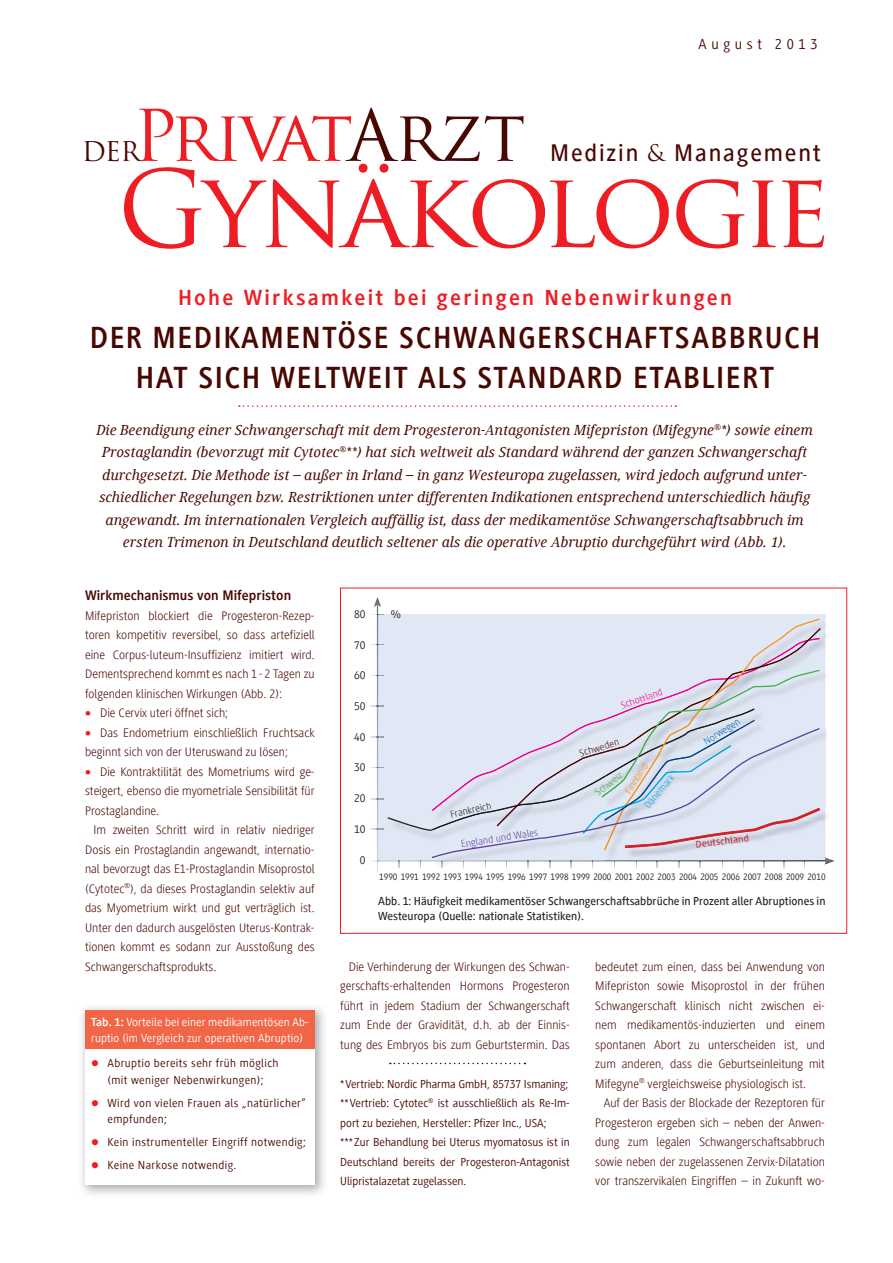
<style>
.page{position:relative;width:893px;height:1263px;background:#fff}
.page>*{position:absolute;margin:0;border:0;box-sizing:border-box;transform-origin:0 0}
.t1{font:103.95px "Trajan Pro";letter-spacing:-.04em;color:#ee1d23}
.t2{font:69.3px "Trajan Pro";letter-spacing:-.04em;color:#ee1d23}
.t3{font:700 31.5px/40.5px "Generis Sans Com";letter-spacing:.05em;color:#480700;text-align:center;scale:.94 1}
.t4{font:26.4px "Trajan Pro";color:#480700}
.t5{font:500 24.75px "Generis Sans Com";letter-spacing:.075em;color:#480700}
.t6{font:700 22.5px "Generis Sans Com";letter-spacing:.1em;color:#ee1d23}
.t7{font:italic 500 15px/22.5px "Generis Serif Com";color:#480700;text-align:center}
.t8{font:15px "Generis Sans Com";letter-spacing:.31em;color:#480700}
.t9{font:700 14.25px "Generis Sans Com";color:#480700}
.t10{font:300 12.75px/19.5px "Generis Sans Com";color:#480700;text-align:justify}
.t11{font:12px/19.5px "Generis Sans Com";color:#480700}
.t12{font:12px/16.5px "Generis Simple Com";letter-spacing:.03em;color:#480700;text-align:center}
.t13{font:500 12px/15px "Generis Sans Com";color:#231f20}
.t14{font:12px/16.5px "Generis Sans Com";letter-spacing:.01em;color:#fff}
.t15{font:11.7px "Generis Simple Com";color:#231f20}
.t16{font:300 10.5px "Generis Simple Com";color:#0165b2}
.t17{font:300 10.5px "Generis Simple Com";color:#00a4e1}
.t18{font:300 10.5px "Generis Simple Com";color:#f7931d}
.t19{font:300 10.5px "Generis Simple Com";color:#3fac48}
.t20{font:300 10.35px "Generis Simple Com";color:#583f99}
.t21{font:300 10.35px "Generis Simple Com";color:#ed028c}
.t22{font:300 10.35px "Generis Simple Com";color:#1b181e}
.t23{font:500 10.35px "Generis Simple Com";color:#cb2128}
.t24{font:300 10.35px "Generis Simple Com";color:#480700}
.t25{font:9.75px "Generis Simple Com";color:#231f20}
.s1{color:#480700}
.s2{font-family:"Trajan Pro";font-weight:400;font-size:22.35px}
.s3{color:#ee1d23}
.s4{font-weight:700}
.s5{color:#583f98}
.s6{color:#3eab48}
.s7{color:#3eab47}
.s8{color:#3eaa47}
.s9{color:#00a5e2}
.s10{color:#00a2df}
.s11{color:#0164af}
.s12{color:#c41f25}
.s13{color:#c31f24}
.s14{color:#c21f24}
.s15{color:#c52025}
</style>
<div class="page">
<svg style="left:239px;top:405px;width:437px;height:2px"></svg>
<div style="left:377px;top:614px;width:448px;height:247px;background:#e1e8f5"></div>
<img style="left:377px;top:615px;width:1px;height:55px">
<svg style="left:374px;top:597px;width:7px;height:10px"></svg>
<svg style="left:371px;top:644px;width:13px;height:1px"></svg>
<svg style="left:371px;top:614px;width:13px;height:1px"></svg>
<img style="left:820px;top:624px;width:5px;height:5px">
<img style="left:825px;top:629px;width:2px;height:10px">
<img style="left:821px;top:635px;width:4px;height:4px">
<svg style="left:743px;top:619px;width:77px;height:51px"></svg>
<svg style="left:390px;top:1063px;width:135px;height:1px"></svg>
<div style="left:85px;top:1010px;width:230px;height:39px;background:#f26648"></div>
<svg style="left:370px;top:670px;width:465px;height:198px"></svg>
<p class="t8" style="left:698px;top:38px;width:120px">August 2013</p>
<h2 class="t2" style="left:133px;top:96px;width:394px">Privat<span class="s1">Arzt</span></h2>
<h3 class="t4" style="left:82px;top:136px;width:60px">DER</h3>
<h3 class="t5" style="left:550px;top:143px;width:272px">Medizin <span class="s2">&amp;</span> Management</h3>
<h1 class="t1" style="left:117px;top:150px;width:715px">Gynäkologie</h1>
<h3 class="t6" style="left:178px;top:288px;width:555px">Hohe Wirksamkeit bei geringen Nebenwirkungen</h3>
<h3 class="t3" style="left:90px;top:320px;width:778px">DER MEDIKAMENTÖSE SCHWANGERSCHAFTSABBRUCH<br>HAT SICH WELTWEIT ALS STANDARD ETABLIERT</h3>
<p class="t7" style="left:97px;top:420px;width:718px">Die Beendigung einer Schwangerschaft mit dem Progesteron-Antagonisten Mifepriston (Mifegyne<sup>®</sup>*) sowie einem Prostaglandin (bevorzugt mit Cytotec<sup>®</sup>**) hat sich weltweit als Standard während der ganzen Schwangerschaft durchgesetzt. Die Methode ist – außer in Irland – in ganz Westeuropa zugelassen, wird jedoch aufgrund unter&shy;schiedlicher Regelungen bzw. Restriktionen unter differenten Indikationen entsprechend unterschiedlich häufig angewandt. Im internationalen Vergleich auffällig ist, dass der medikamentöse Schwangerschaftsabbruch im ersten Trimenon in Deutschland deutlich seltener als die operative Abruptio durchgeführt wird (Abb. 1).</p>
<p class="t9" style="left:85px;top:590px;width:208px">Wirkmechanismus von Mifepriston</p>
<p class="t10" style="left:85px;top:607px;width:231px">Mifepriston blockiert die Progesteron-Rezep&shy;toren kompetitiv reversibel, so dass artefiziell eine Corpus-luteum-Insuffizienz imitiert wird.<br>Dementsprechend kommt es nach 1 - 2 Tagen zu folgenden klinischen Wirkungen (Abb. 2):</p>
<p class="t10" style="left:85px;top:704px;width:145px"><span class="s3">•</span> Die Cervix uteri öffnet sich;</p>
<p class="t10" style="left:85px;top:724px;width:231px"><span class="s3">•</span> Das Endometrium einschließlich Fruchtsack beginnt sich von der Uteruswand zu lösen;</p>
<p class="t10" style="left:85px;top:763px;width:231px"><span class="s3">•</span> Die Kontraktilität des Mometriums wird ge&shy;steigert, ebenso die myometriale Sensibilität für Prostaglandine.</p>
<p class="t10" style="left:85px;top:821px;width:231px;text-indent:9px">Im zweiten Schritt wird in relativ niedriger Dosis ein Prostaglandin angewandt, internatio&shy;nal bevorzugt das E1-Prostaglandin Misoprostol (Cytotec<sup>®</sup>), da dieses Prostaglandin selektiv auf das Myometrium wirkt und gut verträglich ist.<br>Unter den dadurch ausgelösten Uterus-Kontrak&shy;tionen kommt es sodann zur Ausstoßung des Schwangerschaftsprodukts.</p>
<p class="t14" style="left:91px;top:1015px;width:219px"><span class="s4">Tab. 1:</span> Vorteile bei einer medikamentösen Ab&shy;ruptio (im Vergleich zur operativen Abruptio)</p>
<p class="t12" style="left:91px;top:1056px;width:189px"><span class="s3">●</span> Abruptio bereits sehr früh möglich (mit weniger Nebenwirkungen);</p>
<p class="t12" style="left:108px;top:1096px;width:200px;text-align:left;text-indent:-16px"><span class="s3">●</span> Wird von vielen Frauen als „natürlicher“ empfunden;</p>
<p class="t12" style="left:91px;top:1135px;width:216px"><span class="s3">●</span> Kein instrumenteller Eingriff notwendig;</p>
<p class="t12" style="left:91px;top:1158px;width:147px"><span class="s3">●</span> Keine Narkose notwendig.</p>
<p class="t15" style="left:354px;top:609px;width:13px">80</p>
<p class="t15" style="left:354px;top:640px;width:13px">70</p>
<p class="t15" style="left:354px;top:671px;width:13px">60</p>
<p class="t15" style="left:354px;top:701px;width:13px">50</p>
<p class="t15" style="left:354px;top:732px;width:13px">40</p>
<p class="t15" style="left:354px;top:763px;width:13px">30</p>
<p class="t15" style="left:354px;top:794px;width:13px">20</p>
<p class="t15" style="left:354px;top:824px;width:13px">10</p>
<p class="t15" style="left:360px;top:855px;width:7px">0</p>
<p class="t15" style="left:390px;top:609px;width:13px">%</p>
<p class="t22" style="left:449px;top:811px;width:44px;rotate:-13deg">Frankreich</p>
<p class="t20" style="left:460px;top:840px;width:80px;rotate:-9deg">England u<span class="s5">nd</span> Wales</p>
<p class="t21" style="left:620px;top:702px;width:45px;rotate:-19deg">Schottland</p>
<p class="t24" style="left:578px;top:750px;width:43px;rotate:-17deg">Schweden</p>
<p class="t18" style="left:624px;top:791px;width:36px;rotate:-58deg">Finnland</p>
<p class="t19" style="left:593px;top:790px;width:34px;rotate:-38deg"><span class="s6">S</span><span class="s7">ch</span>wei<span class="s8">z</span></p>
<p class="t17" style="left:643px;top:805px;width:43px;rotate:-50deg"><span class="s9">D</span><span class="s10">än</span>emark</p>
<p class="t16" style="left:702px;top:739px;width:43px;rotate:-32deg">Norweg<span class="s11">en</span></p>
<p class="t23" style="left:695px;top:840px;width:56px;rotate:-7deg">D <span class="s12">u</span><span class="s13">tsc</span>hl<span class="s12">a</span><span class="s14">n</span><span class="s15">d</span></p>
<p class="t25" style="left:379px;top:873px;width:448px">1990 1991 1992 1993 1994 1995 1996 1997 1998 1999 2000 2001 2002 2003 2004 2005 2006 2007 2008 2009 2010</p>
<p class="t13" style="left:378px;top:895px;width:449px">Abb. 1: Häufigkeit medikamentöser Schwangerschaftsabbrüche in Prozent aller Abruptiones in<br>Westeuropa (Quelle: nationale Statistiken).</p>
<p class="t10" style="left:340px;top:958px;width:231px;text-indent:9px">Die Verhinderung der Wirkungen des Schwan&shy;gerschafts-erhaltenden Hormons Progesteron führt in jedem Stadium der Schwangerschaft zum Ende der Gravidität, d.h. ab der Einnis&shy;tung des Embryos bis zum Geburtstermin. Das</p>
<p class="t10" style="left:595px;top:958px;width:231px">bedeutet zum einen, dass bei Anwendung von Mifepriston sowie Misoprostol in der frühen Schwangerschaft klinisch nicht zwischen ei&shy;nem medikamentös-induzierten und einem spontanen Abort zu unterscheiden ist, und zum anderen, dass die Geburtseinleitung mit Mifegyne<sup>®</sup> vergleichsweise physiologisch ist.</p>
<p class="t10" style="left:595px;top:1094px;width:231px;text-indent:9px">Auf der Basis der Blockade der Rezeptoren für Progesteron ergeben sich – neben der Anwen&shy;dung zum legalen Schwangerschaftsabbruch sowie neben der zugelassenen Zervix-Dilatation vor transzervikalen Eingriffen – in Zukunft wo-</p>
<p class="t11" style="left:340px;top:1075px;width:231px">*Vertrieb: Nordic Pharma GmbH, 85737 Ismaning; **Vertrieb: Cytotec<sup>®</sup> ist ausschließlich als Re-Im&shy;port zu beziehen, Hersteller: Pfizer Inc., USA; ***Zur Behandlung bei Uterus myomatosus ist in Deutschland bereits der Progesteron-Antagonist Ulipristalazetat zugelassen.</p>
</div>
